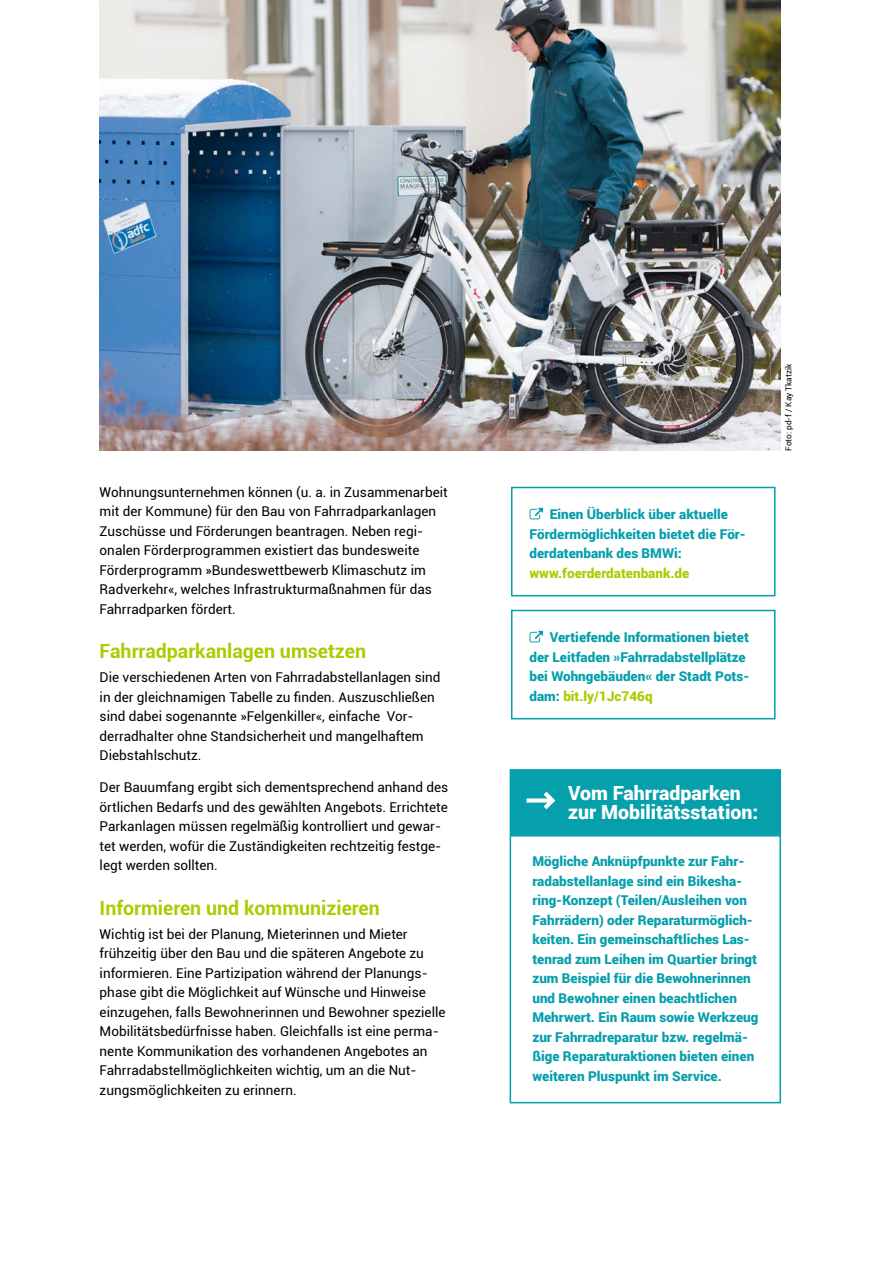
<style>
.page{position:relative;width:881px;height:1263px;background:#fff}
.page>*{position:absolute;margin:0;border:0;box-sizing:border-box;transform-origin:0 0}
.t1{font:700 19.5px "Roboto";color:#afca00}
.t2{font:900 19.5px/19.5px "Roboto";color:#fff}
.t3{font:13.5px/19.5px "Roboto";color:#000}
.t4{font:900 13.5px/19.5px "Roboto";color:#069fac}
.t5{font:900 13.5px "Roboto";color:#afca00}
.t6{font:8.25px "Roboto";color:#000}
.s1{color:#afca00}
</style>
<div class="page">
<img style="left:100px;top:0;width:680px;height:451px">
<svg style="left:529px;top:508px;width:14px;height:11px"></svg>
<div style="left:511px;top:487px;width:264px;height:109px;border:2px solid #069fac"></div>
<div style="left:509px;top:835px;width:271px;height:268px;border:2px solid #069fac"></div>
<svg style="left:529px;top:631px;width:14px;height:11px"></svg>
<div style="left:511px;top:610px;width:264px;height:109px;border:2px solid #069fac"></div>
<div style="left:509px;top:769px;width:271px;height:66px;background:#069fac;border:2px solid #069fac"></div>
<svg style="left:526px;top:792px;width:29px;height:17px"></svg>
<p class="t3" style="left:100px;top:482px;width:349px">Wohnungsunternehmen können (u. a. in Zusammenarbeit mit der Kommune) für den Bau von Fahrradparkanlagen Zuschüsse und Förderungen beantragen. Neben regi&shy;onalen Förderprogrammen existiert das bundesweite Förderprogramm »Bundeswettbewerb Klimaschutz im Radverkehr«, welches Infrastrukturmaßnahmen für das Fahrradparken fördert.</p>
<h1 class="t1" style="left:100px;top:638px;width:268px">Fahrradparkanlagen umsetzen</h1>
<p class="t3" style="left:100px;top:667px;width:342px">Die verschiedenen Arten von Fahrradabstellanlagen sind in der gleichnamigen Tabelle zu finden. Auszuschließen sind dabei sogenannte »Felgenkiller«, einfache Vor&shy;derradhalter ohne Standsicherheit und mangelhaftem Diebstahlschutz.</p>
<p class="t3" style="left:100px;top:777px;width:350px">Der Bauumfang ergibt sich dementsprechend anhand des örtlichen Bedarfs und des gewählten Angebots. Errichtete Parkanlagen müssen regelmäßig kontrolliert und gewar&shy;tet werden, wofür die Zuständigkeiten rechtzeitig festge&shy;legt werden sollten.</p>
<h1 class="t1" style="left:100px;top:894px;width:281px">Informieren und kommunizieren</h1>
<p class="t3" style="left:100px;top:924px;width:347px">Wichtig ist bei der Planung, Mieterinnen und Mieter frühzeitig über den Bau und die späteren Angebote zu informieren. Eine Partizipation während der Planungs&shy;phase gibt die Möglichkeit auf Wünsche und Hinweise einzugehen, falls Bewohnerinnen und Bewohner spezielle Mobilitätsbedürfnisse haben. Gleichfalls ist eine perma&shy;nente Kommunikation des vorhandenen Angebotes an Fahrradabstellmöglichkeiten wichtig, um an die Nut&shy;zungsmöglichkeiten zu erinnern.</p>
<p class="t4" style="left:529px;top:504px;width:218px;text-indent:20px">Einen Überblick über aktuelle<br>Fördermöglichkeiten bietet die För&shy;derdatenbank des BMWi:</p>
<p class="t5" style="left:529px;top:563px;width:161px">www.foerderdatenbank.de</p>
<p class="t4" style="left:529px;top:627px;width:221px;text-indent:20px">Vertiefende Informationen bietet der Leitfaden »Fahrradabstellplätze bei Wohngebäuden« der Stadt Pots&shy;dam: <span class="s1">bit.ly/1Jc746q</span></p>
<p class="t6" style="left:782px;top:451px;width:88px;rotate:-90deg">Foto: pd-f / Kay Tkatzik</p>
<h1 class="t2" style="left:568px;top:782px;width:191px">Vom Fahrradparken zur Mobilitätsstation:</h1>
<p class="t4" style="left:532px;top:851px;width:227px">Mögliche Anknüpfpunkte zur Fahr&shy;radabstellanlage sind ein Bikesha&shy;ring-Konzept (Teilen/Ausleihen von Fahrrädern) oder Reparaturmöglich&shy;keiten. Ein gemeinschaftliches Las&shy;tenrad zum Leihen im Quartier bringt zum Beispiel für die Bewohnerinnen und Bewohner einen beachtlichen Mehrwert. Ein Raum sowie Werkzeug zur Fahrradreparatur bzw. regelmä&shy;ßige Reparaturaktionen bieten einen weiteren Pluspunkt im Service.</p>
</div>
